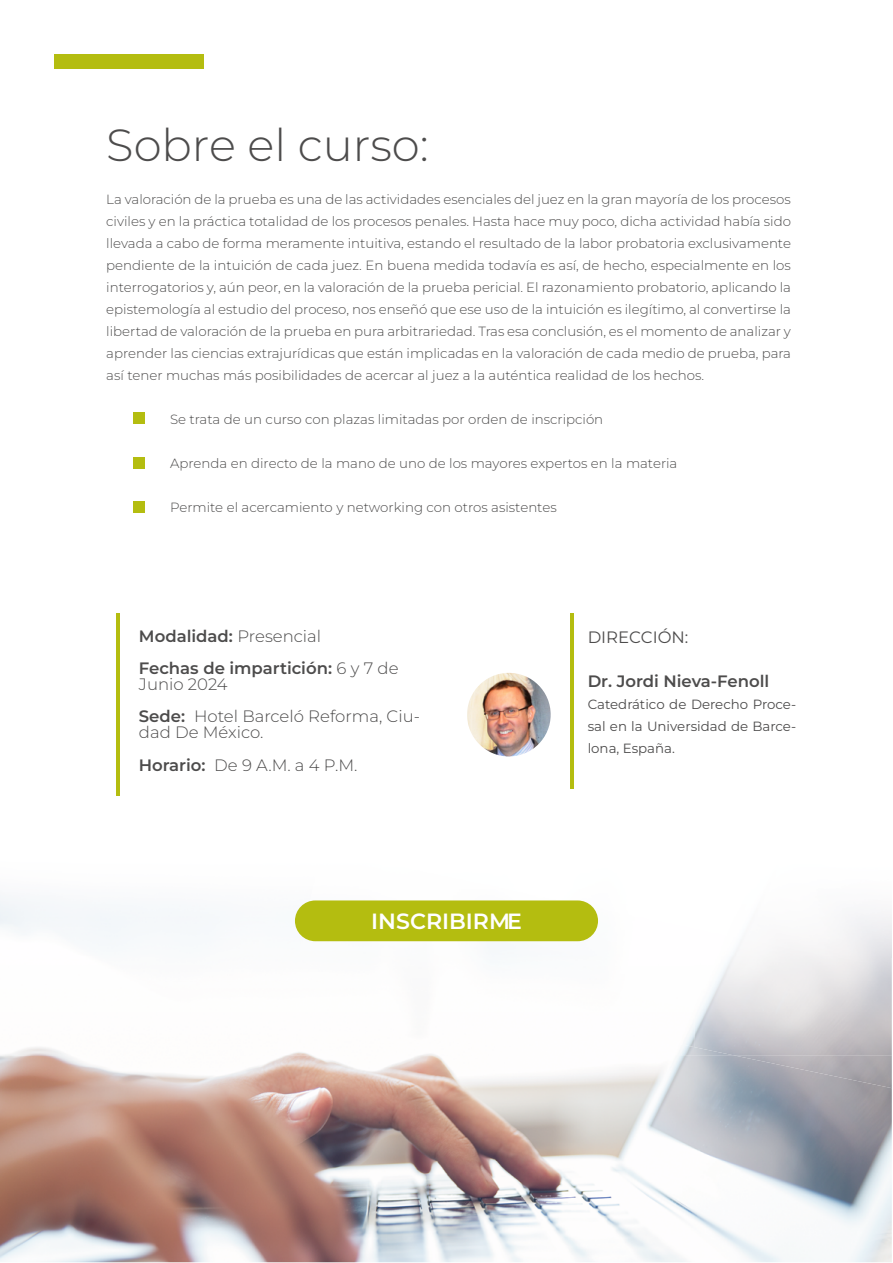
<style>
.page{position:relative;width:893px;height:1263px;background:#fff}
.page>*{position:absolute;margin:0;border:0;box-sizing:border-box;transform-origin:0 0}
.t1{font:100 45px "Montserrat";color:#4d4c4c}
.t2{font:600 22.05px "Montserrat";color:#fff}
.t3{font:100 16.5px/32.1px "Montserrat";color:#4d4c4c}
.t4{font:600 16.5px/32.1px "Montserrat";color:#4d4c4c}
.t5{font:100 13.35px/22px "Montserrat";color:#4d4c4c;text-align:justify}
.s1{font-weight:100}
.s2{font-weight:600}
</style>
<div class="page">
<div style="left:54px;top:54px;width:149px;height:14px;background:#b4bd10"></div>
<img style="left:0;top:1055px;width:892px;height:207px">
<img style="left:0;top:895px;width:310px;height:160px">
<img style="left:680px;top:1047px;width:14px;height:8px">
<img style="left:733px;top:1055px;width:159px;height:33px">
<img style="left:299px;top:895px;width:593px;height:62px">
<img style="left:297px;top:957px;width:13px;height:49px">
<img style="left:694px;top:957px;width:198px;height:98px">
<img style="left:684px;top:1027px;width:10px;height:20px">
<div style="left:133px;top:458px;width:11px;height:11px;background:#b4bd10"></div>
<div style="left:133px;top:501px;width:11px;height:11px;background:#b4bd10"></div>
<div style="left:133px;top:412px;width:11px;height:11px;background:#b4bd10"></div>
<div style="left:295px;top:900px;width:303px;height:41px;background:#b4bd10;border-radius:20px"></div>
<hr style="left:116px;top:613px;width:3px;height:182px;background:#b4bd10">
<hr style="left:571px;top:613px;width:3px;height:176px;background:#b4bd10">
<img style="left:467px;top:673px;width:84px;height:83px;border-radius:42px">
<h1 class="t1" style="left:106px;top:115px;width:324px">Sobre el curso:</h1>
<p class="t5" style="left:106px;top:188px;width:686px">La valoración de la prueba es una de las actividades esenciales del juez en la gran mayoría de los procesos civiles y en la práctica totalidad de los procesos penales. Hasta hace muy poco, dicha actividad había sido llevada a cabo de forma meramente intuitiva, estando el resultado de la labor probatoria exclusivamente pendiente de la intuición de cada juez. En buena medida todavía es así, de hecho, especialmente en los interrogatorios y, aún peor, en la valoración de la prueba pericial. El razonamiento probatorio, aplicando la epistemología al estudio del proceso, nos enseñó que ese uso de la intuición es ilegítimo, al convertirse la libertad de valoración de la prueba en pura arbitrariedad. Tras esa conclusión, es el momento de analizar y aprender las ciencias extrajurídicas que están implicadas en la valoración de cada medio de prueba, para así tener muchas más posibilidades de acercar al juez a la auténtica realidad de los hechos.</p>
<p class="t5" style="left:170px;top:408px;width:435px">Se trata de un curso con plazas limitadas por orden de inscripción</p>
<p class="t5" style="left:170px;top:452px;width:509px">Aprenda en directo de la mano de uno de los mayores expertos en la materia</p>
<p class="t5" style="left:170px;top:496px;width:388px">Permite el acercamiento y networking con otros asistentes</p>
<p class="t4" style="left:139px;top:620px;width:261px">Modalidad: <span class="s1">Presencial<br></span>Fechas de impartición: <span class="s1">6 y 7 de</span></p>
<p class="t3" style="left:139px;top:668px;width:283px">Junio 2024<br><span class="s2">Sede:</span> Hotel Barceló Reforma, Ciu-</p>
<p class="t3" style="left:139px;top:716px;width:220px">dad De México.<br><span class="s2">Horario:</span> De 9 A.M. a 4 P.M.</p>
<h2 class="t2" style="left:371px;top:906px;width:152px">INSCRIBIRME</h2>
<p class="t3" style="left:588px;top:620px;width:102px">DIRECCIÓN:</p>
<p class="t4" style="left:588px;top:664px;width:183px">Dr. Jordi Nieva-Fenoll</p>
<p class="t5" style="left:588px;top:692px;width:210px">Catedrático de Derecho Proce&shy;sal en la Universidad de Barce&shy;lona, España.</p>
</div>
